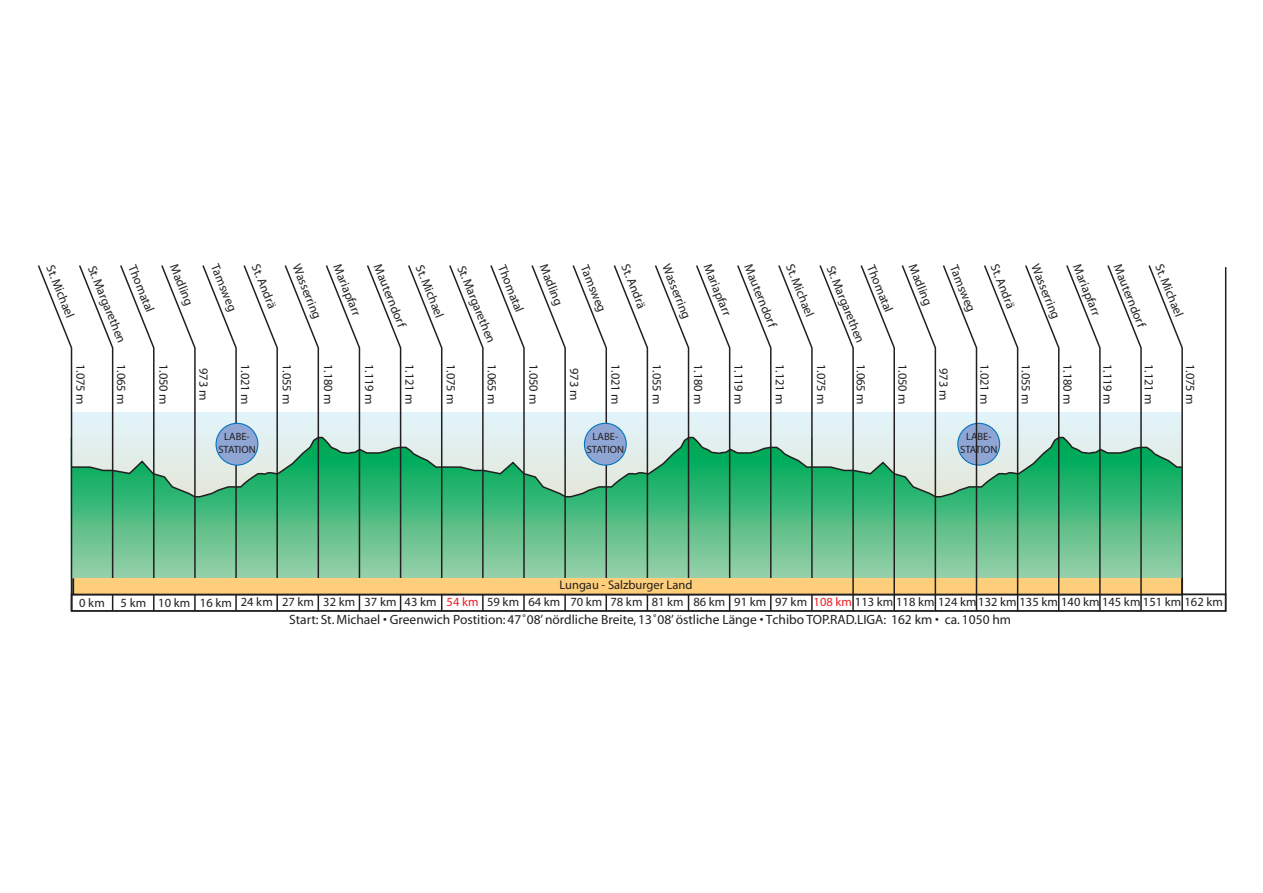
<style>
.page{position:relative;width:1263px;height:893px;background:#fff}
.page>*{position:absolute;margin:0;border:0;box-sizing:border-box;transform-origin:0 0}
.t1{font:13.5px "Myriad";color:#231f20}
.t2{font:12.45px "Myriad";color:#231f20}
.t3{font:10.5px/12.8px "Myriad";color:#231f20;text-align:center}
.s1{color:#ee1d23}
</style>
<div class="page">
<hr style="left:1225px;top:267px;width:1px;height:327px;background:#231f20">
<svg style="left:70px;top:265px;width:748px;height:347px"></svg>
<svg style="left:818px;top:265px;width:366px;height:347px"></svg>
<p class="t2" style="left:56px;top:263px;width:57px;rotate:68deg">St. Michael</p>
<p class="t2" style="left:97px;top:264px;width:84px;rotate:68deg">St. Margarethen</p>
<p class="t2" style="left:138px;top:263px;width:51px;rotate:68deg">Thomatal</p>
<p class="t2" style="left:179px;top:263px;width:44px;rotate:68deg">Madling</p>
<p class="t2" style="left:220px;top:263px;width:51px;rotate:68deg">Tamsweg</p>
<p class="t2" style="left:261px;top:263px;width:48px;rotate:68deg">St. Andrä</p>
<p class="t2" style="left:302px;top:263px;width:59px;rotate:68deg">Wasserring</p>
<p class="t2" style="left:343px;top:263px;width:56px;rotate:68deg">Mariapfarr</p>
<p class="t2" style="left:383px;top:263px;width:68px;rotate:68deg">Mauterndorf</p>
<p class="t2" style="left:425px;top:263px;width:57px;rotate:68deg">St. Michael</p>
<p class="t2" style="left:467px;top:264px;width:84px;rotate:68deg">St. Margarethen</p>
<p class="t2" style="left:507px;top:263px;width:51px;rotate:68deg">Thomatal</p>
<p class="t2" style="left:549px;top:263px;width:44px;rotate:68deg">Madling</p>
<p class="t2" style="left:590px;top:263px;width:51px;rotate:68deg">Tamsweg</p>
<p class="t2" style="left:631px;top:263px;width:48px;rotate:68deg">St. Andrä</p>
<p class="t2" style="left:672px;top:263px;width:59px;rotate:68deg">Wasserring</p>
<p class="t2" style="left:713px;top:263px;width:56px;rotate:68deg">Mariapfarr</p>
<p class="t2" style="left:754px;top:263px;width:68px;rotate:68deg">Mauterndorf</p>
<p class="t2" style="left:795px;top:263px;width:57px;rotate:68deg">St. Michael</p>
<p class="t2" style="left:836px;top:264px;width:84px;rotate:68deg">St. Margarethen</p>
<p class="t2" style="left:876px;top:263px;width:51px;rotate:68deg">Thomatal</p>
<p class="t2" style="left:918px;top:263px;width:44px;rotate:68deg">Madling</p>
<p class="t2" style="left:959px;top:263px;width:51px;rotate:68deg">Tamsweg</p>
<p class="t2" style="left:1000px;top:263px;width:48px;rotate:68deg">St. Andrä</p>
<p class="t2" style="left:1041px;top:263px;width:59px;rotate:68deg">Wasserring</p>
<p class="t2" style="left:1082px;top:263px;width:56px;rotate:68deg">Mariapfarr</p>
<p class="t2" style="left:1123px;top:263px;width:68px;rotate:68deg">Mauterndorf</p>
<p class="t2" style="left:1164px;top:263px;width:57px;rotate:68deg">St. Michael</p>
<p class="t2" style="left:867px;top:363px;width:43px;rotate:90deg">1.065 m</p>
<p class="t2" style="left:909px;top:363px;width:43px;rotate:90deg">1.050 m</p>
<p class="t2" style="left:950px;top:368px;width:34px;rotate:90deg">973 m</p>
<p class="t2" style="left:991px;top:363px;width:43px;rotate:90deg">1.021 m</p>
<p class="t2" style="left:1032px;top:363px;width:43px;rotate:90deg">1.055 m</p>
<p class="t2" style="left:1074px;top:363px;width:43px;rotate:90deg">1.180 m</p>
<p class="t2" style="left:1114px;top:363px;width:43px;rotate:90deg">1.119 m</p>
<p class="t2" style="left:1155px;top:363px;width:43px;rotate:90deg">1.121 m</p>
<p class="t2" style="left:1196px;top:363px;width:43px;rotate:90deg">1.075 m</p>
<p class="t2" style="left:87px;top:363px;width:43px;rotate:90deg">1.075 m</p>
<p class="t2" style="left:127px;top:363px;width:43px;rotate:90deg">1.065 m</p>
<p class="t2" style="left:170px;top:363px;width:43px;rotate:90deg">1.050 m</p>
<p class="t2" style="left:210px;top:368px;width:34px;rotate:90deg">973 m</p>
<p class="t2" style="left:251px;top:363px;width:43px;rotate:90deg">1.021 m</p>
<p class="t2" style="left:293px;top:363px;width:43px;rotate:90deg">1.055 m</p>
<p class="t2" style="left:334px;top:363px;width:43px;rotate:90deg">1.180 m</p>
<p class="t2" style="left:375px;top:363px;width:43px;rotate:90deg">1.119 m</p>
<p class="t2" style="left:416px;top:363px;width:43px;rotate:90deg">1.121 m</p>
<p class="t2" style="left:457px;top:363px;width:43px;rotate:90deg">1.075 m</p>
<p class="t2" style="left:498px;top:363px;width:43px;rotate:90deg">1.065 m</p>
<p class="t2" style="left:540px;top:363px;width:43px;rotate:90deg">1.050 m</p>
<p class="t2" style="left:581px;top:368px;width:34px;rotate:90deg">973 m</p>
<p class="t2" style="left:622px;top:363px;width:43px;rotate:90deg">1.021 m</p>
<p class="t2" style="left:663px;top:363px;width:43px;rotate:90deg">1.055 m</p>
<p class="t2" style="left:705px;top:363px;width:43px;rotate:90deg">1.180 m</p>
<p class="t2" style="left:745px;top:363px;width:43px;rotate:90deg">1.119 m</p>
<p class="t2" style="left:786px;top:363px;width:43px;rotate:90deg">1.121 m</p>
<p class="t2" style="left:827px;top:363px;width:43px;rotate:90deg">1.075 m</p>
<p class="t3" style="left:218px;top:430px;width:39px">LABE-<br>STATION</p>
<p class="t3" style="left:587px;top:430px;width:39px">LABE-<br>STATION</p>
<p class="t3" style="left:960px;top:430px;width:39px">LABE-<br>STATION</p>
<p class="t2" style="left:559px;top:578px;width:134px">Lungau - Salzburger Land</p>
<p class="t2" style="left:79px;top:596px;width:27px">0 km</p>
<p class="t2" style="left:121px;top:596px;width:1104px">5 km 10 km 16 km 24 km 27 km 32 km 37 km 43 km <span class="s1">54 km</span> 59 km 64 km 70 km 78 km 81 km 86 km 91 km 97 km <span class="s1">108 km</span> 113 km 118 km 124 km132 km 135 km 140 km 145 km 151 km 162 km</p>
<p class="t1" style="left:289px;top:613px;width:723px">Start: St. Michael • Greenwich Postition: 47˚08’ nördliche Breite, 13˚08’ östliche Länge • Tchibo TOP.RAD.LIGA: 162 km • ca. 1050 hm</p>
</div>
